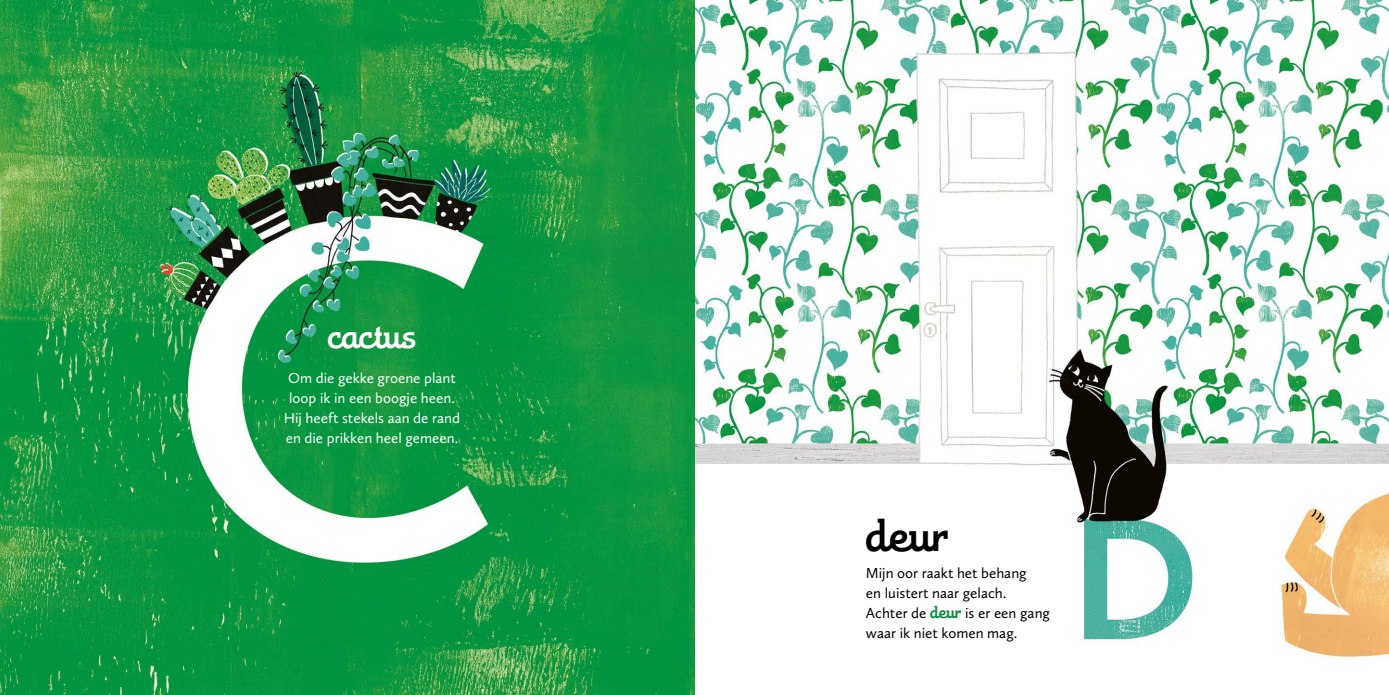
<style>
.page{position:relative;width:1389px;height:695px;background:#fff}
.page>*{position:absolute;margin:0;border:0;box-sizing:border-box;transform-origin:0 0}
.t1{font:45px "Theorem";color:#000}
.t2{font:35px "Theorem";color:#fff}
.t3{font:15px/20px "Calluna Sans";color:#fff;text-align:center}
.t4{font:15px/20px "Calluna Sans";color:#000}
.s1{font-family:"Theorem";font-size:17px;color:#058b3b}
</style>
<div class="page">
<img style="left:0;top:0;width:1389px;height:694px">
<h2 class="t2" style="left:328px;top:315px;width:90px">cactus</h2>
<p class="t3" style="left:284px;top:368px;width:178px">Om die gekke groene plant loop ik in een boogje heen.<br>Hij heeft stekels aan de rand en die prikken heel gemeen.</p>
<h1 class="t1" style="left:866px;top:508px;width:84px">deur</h1>
<p class="t4" style="left:866px;top:563px;width:186px">Mijn oor raakt het behang<br>en luistert naar gelach.<br>Achter de <span class="s1">deur</span> is er een gang waar ik niet komen mag.</p>
</div>
